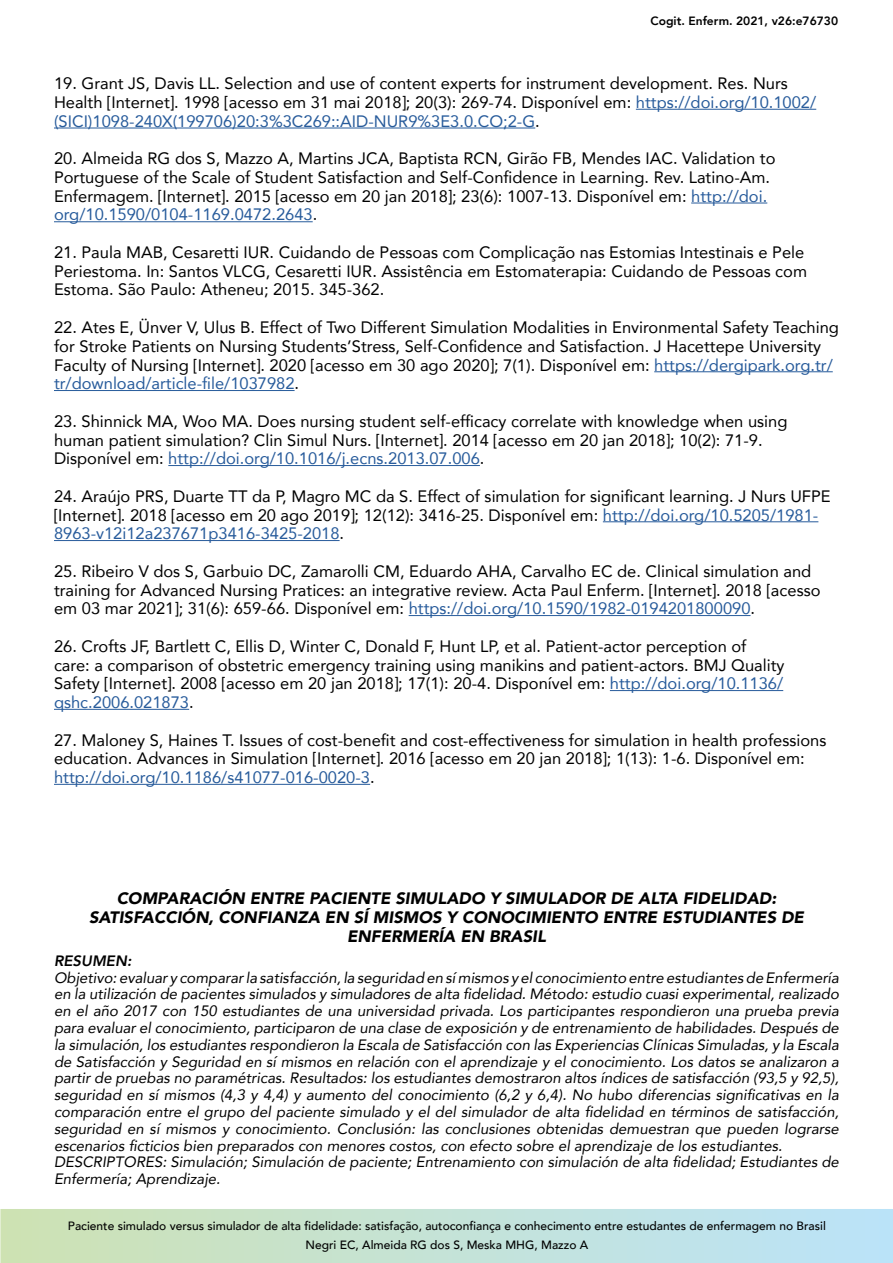
<style>
.page{position:relative;width:893px;height:1263px;background:#fff}
.page>*{position:absolute;margin:0;border:0;box-sizing:border-box;transform-origin:0 0}
.t1{font:16.5px/18.8px "Avenir";color:#000}
.t2{font:italic 900 16.5px/19.2px "Avenir";color:#000;text-align:center}
.t3{font:italic 15px/16.8px "Avenir";color:#000}
.t4{font:italic 800 15px "Avenir";color:#000}
.t5{font:500 12px/18.6px "Avenir";color:#000;text-align:center}
.t6{font:800 12px "Avenir";color:#000}
.s1{color:#275b9b}
</style>
<div class="page">
<svg style="left:0;top:1209px;width:893px;height:54px;background:#c4e2d6"></svg>
<hr style="left:636px;top:109px;width:180px;height:1px;background:#275b9b">
<hr style="left:54px;top:128px;width:481px;height:1px;background:#275b9b">
<hr style="left:691px;top:203px;width:76px;height:1px;background:#275b9b">
<hr style="left:54px;top:221px;width:259px;height:1px;background:#275b9b">
<hr style="left:654px;top:371px;width:179px;height:1px;background:#275b9b">
<hr style="left:54px;top:390px;width:241px;height:1px;background:#275b9b">
<hr style="left:168px;top:465px;width:312px;height:1px;background:#275b9b">
<hr style="left:603px;top:521px;width:215px;height:1px;background:#275b9b">
<hr style="left:54px;top:540px;width:286px;height:1px;background:#275b9b">
<hr style="left:409px;top:615px;width:341px;height:1px;background:#275b9b">
<hr style="left:610px;top:690px;width:173px;height:1px;background:#275b9b">
<hr style="left:54px;top:709px;width:135px;height:1px;background:#275b9b">
<hr style="left:54px;top:784px;width:316px;height:1px;background:#275b9b">
<p class="t6" style="left:650px;top:12px;width:189px">Cogit. Enferm. 2021, v26:e76730</p>
<p class="t1" style="left:54px;top:74px;width:764px">19. Grant JS, Davis LL. Selection and use of content experts for instrument development. Res. Nurs<br>Health [Internet]. 1998 [acesso em 31 mai 2018]; 20(3): 269-74. Disponível em: <span class="s1">https://doi.org/10.1002/ (SICI)1098-240X(199706)20:3%3C269::AID-NUR9%3E3.0.CO;2-G</span>.</p>
<p class="t1" style="left:54px;top:149px;width:723px">20. Almeida RG dos S, Mazzo A, Martins JCA, Baptista RCN, Girão FB, Mendes IAC. Validation to Portuguese of the Scale of Student Satisfaction and Self-Confidence in Learning. Rev. Latino-Am.<br>Enfermagem. [Internet]. 2015 [acesso em 20 jan 2018]; 23(6): 1007-13. Disponível em: <span class="s1">http://doi. org/10.1590/0104-1169.0472.2643</span>.</p>
<p class="t1" style="left:54px;top:242px;width:755px">21. Paula MAB, Cesaretti IUR. Cuidando de Pessoas com Complicação nas Estomias Intestinais e Pele<br>Periestoma. In: Santos VLCG, Cesaretti IUR. Assistência em Estomaterapia: Cuidando de Pessoas com<br>Estoma. São Paulo: Atheneu; 2015. 345-362.</p>
<p class="t1" style="left:54px;top:317px;width:786px">22. Ates E, Ünver V, Ulus B. Effect of Two Different Simulation Modalities in Environmental Safety Teaching for Stroke Patients on Nursing Students’Stress, Self-Confidence and Satisfaction. J Hacettepe University Faculty of Nursing [Internet]. 2020 [acesso em 30 ago 2020]; 7(1). Disponível em: <span class="s1">https://dergipark.org.tr/ tr/download/article-file/1037982</span>.</p>
<p class="t1" style="left:54px;top:411px;width:735px">23. Shinnick MA, Woo MA. Does nursing student self-efficacy correlate with knowledge when using human patient simulation? Clin Simul Nurs. [Internet]. 2014 [acesso em 20 jan 2018]; 10(2): 71-9.<br>Disponível em: <span class="s1">http://doi.org/10.1016/j.ecns.2013.07.006</span>.</p>
<p class="t1" style="left:54px;top:486px;width:778px">24. Araújo PRS, Duarte TT da P, Magro MC da S. Effect of simulation for significant learning. J Nurs UFPE [Internet]. 2018 [acesso em 20 ago 2019]; 12(12): 3416-25. Disponível em: <span class="s1">http://doi.org/10.5205/1981-<br>8963-v12i12a237671p3416-3425-2018</span>.</p>
<p class="t1" style="left:54px;top:561px;width:768px">25. Ribeiro V dos S, Garbuio DC, Zamarolli CM, Eduardo AHA, Carvalho EC de. Clinical simulation and training for Advanced Nursing Pratices: an integrative review. Acta Paul Enferm. [Internet]. 2018 [acesso em 03 mar 2021]; 31(6): 659-66. Disponível em: <span class="s1">https://doi.org/10.1590/1982-0194201800090</span>.</p>
<p class="t1" style="left:54px;top:636px;width:732px">26. Crofts JF, Bartlett C, Ellis D, Winter C, Donald F, Hunt LP, et al. Patient-actor perception of care: a comparison of obstetric emergency training using manikins and patient-actors. BMJ Quality Safety [Internet]. 2008 [acesso em 20 jan 2018]; 17(1): 20-4. Disponível em: <span class="s1">http://doi.org/10.1136/ qshc.2006.021873</span>.</p>
<p class="t1" style="left:54px;top:730px;width:774px">27. Maloney S, Haines T. Issues of cost-benefit and cost-effectiveness for simulation in health professions education. Advances in Simulation [Internet]. 2016 [acesso em 20 jan 2018]; 1(13): 1-6. Disponível em: <span class="s1">http://doi.org/10.1186/s41077-016-0020-3</span>.</p>
<p class="t2" style="left:89px;top:888px;width:716px">COMPARACIÓN ENTRE PACIENTE SIMULADO Y SIMULADOR DE ALTA FIDELIDAD:<br>SATISFACCIÓN, CONFIANZA EN SÍ MISMOS Y CONOCIMIENTO ENTRE ESTUDIANTES DE<br>ENFERMERÍA EN BRASIL</p>
<p class="t4" style="left:54px;top:951px;width:79px">RESUMEN:</p>
<p class="t3" style="left:54px;top:969px;width:786px">Objetivo: evaluar y comparar la satisfacción, la seguridad en sí mismos y el conocimiento entre estudiantes de Enfermería en la utilización de pacientes simulados y simuladores de alta fidelidad. Método: estudio cuasi experimental, realizado en el año 2017 con 150 estudiantes de una universidad privada. Los participantes respondieron una prueba previa para evaluar el conocimiento, participaron de una clase de exposición y de entrenamiento de habilidades. Después de la simulación, los estudiantes respondieron la Escala de Satisfacción con las Experiencias Clínicas Simuladas, y la Escala de Satisfacción y Seguridad en sí mismos en relación con el aprendizaje y el conocimiento. Los datos se analizaron a partir de pruebas no paramétricas. Resultados: los estudiantes demostraron altos índices de satisfacción (93,5 y 92,5), seguridad en sí mismos (4,3 y 4,4) y aumento del conocimiento (6,2 y 6,4). No hubo diferencias significativas en la comparación entre el grupo del paciente simulado y el del simulador de alta fidelidad en términos de satisfacción, seguridad en sí mismos y conocimiento. Conclusión: las conclusiones obtenidas demuestran que pueden lograrse escenarios ficticios bien preparados con menores costos, con efecto sobre el aprendizaje de los estudiantes.<br>DESCRIPTORES: Simulación; Simulación de paciente; Entrenamiento con simulación de alta fidelidad; Estudiantes de Enfermería; Aprendizaje.</p>
<p class="t5" style="left:68px;top:1216px;width:759px">Paciente simulado versus simulador de alta fidelidade: satisfação, autoconfiança e conhecimento entre estudantes de enfermagem no Brasil<br>Negri EC, Almeida RG dos S, Meska MHG, Mazzo A</p>
</div>
